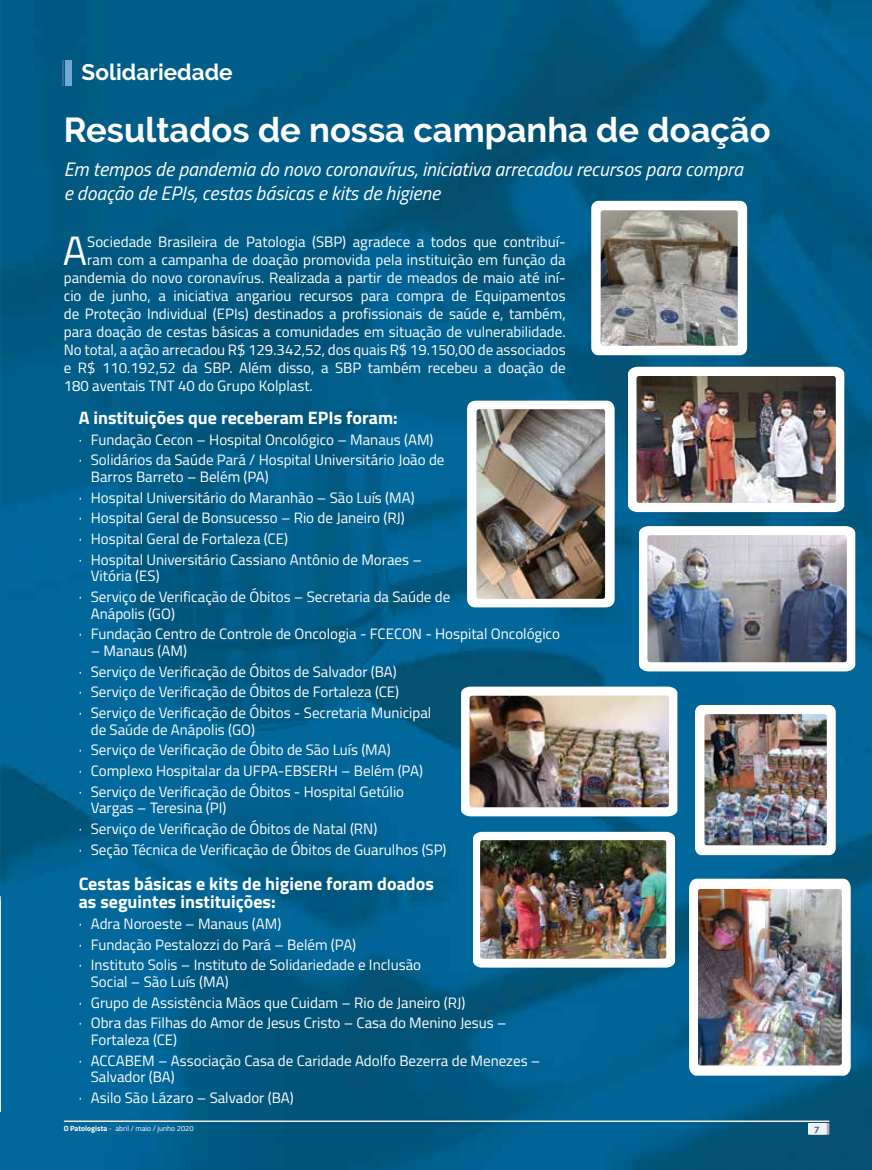
<style>
.page{position:relative;width:872px;height:1170px;background:#fff}
.page>*{position:absolute;margin:0;border:0;box-sizing:border-box;transform-origin:0 0}
.t1{font:40.95px "Titillium Web";color:#fff}
.t2{font:700 34.5px "Raleway";color:#fff}
.t3{font:700 22.5px "Raleway";color:#fff}
.t4{font:italic 19.5px/24px "Titillium Web";color:#fff}
.t5{font:700 18px/18px "Titillium Web";color:#fff}
.t6{font:15px/20.7px "Titillium Web";color:#fff}
.t7{font:700 9px "Raleway";color:#346b99}
.t8{font:7.5px "Titillium Web";color:#fff}
.s1{font-weight:700}
</style>
<div class="page">
<img style="left:1px;top:0;width:871px;height:1169px">
<svg style="left:810px;top:1122px;width:19px;height:12px"></svg>
<div style="left:808px;top:1122px;width:18px;height:12px;background:#f1f1f2"></div>
<hr style="left:64px;top:1120px;width:765px;height:1px;background:#f1f1f2">
<div style="left:591px;top:201px;width:156px;height:154px;background:#fff;border-radius:7px"></div>
<svg style="left:628px;top:367px;width:216px;height:145px"></svg>
<svg style="left:639px;top:526px;width:216px;height:145px"></svg>
<svg style="left:473px;top:831px;width:202px;height:136px"></svg>
<svg style="left:689px;top:878px;width:161px;height:197px"></svg>
<div style="left:695px;top:705px;width:140px;height:150px;background:#fff;border-radius:7px"></div>
<svg style="left:461px;top:686px;width:216px;height:130px"></svg>
<img style="left:600px;top:210px;width:137px;height:135px">
<img style="left:636px;top:376px;width:199px;height:127px">
<img style="left:647px;top:535px;width:199px;height:127px">
<img style="left:480px;top:840px;width:186px;height:118px">
<img style="left:698px;top:888px;width:143px;height:177px">
<img style="left:704px;top:714px;width:122px;height:131px">
<img style="left:469px;top:695px;width:200px;height:112px">
<hr style="left:0;top:895px;width:1px;height:216px;background:#e6e7e8">
<div style="left:65px;top:60px;width:7px;height:25px;background:#6ea8d3"></div>
<hr style="left:62px;top:60px;width:2px;height:25px;background:#346b99">
<div style="left:467px;top:400px;width:147px;height:207px;background:#fff;border-radius:9px"></div>
<img style="left:476px;top:409px;width:129px;height:189px">
<h3 class="t3" style="left:82px;top:59px;width:153px">Solidariedade</h3>
<h2 class="t2" style="left:64px;top:110px;width:708px">Resultados de nossa campanha de doação</h2>
<h3 class="t4" style="left:64px;top:156px;width:681px">Em tempos de pandemia do novo coronavírus, iniciativa arrecadou recursos para compra e doação de EPIs, cestas básicas e kits de higiene</h3>
<h1 class="t1" style="left:63px;top:221px;width:26px">A</h1>
<p class="t6" style="left:87px;top:231px;width:480px">Sociedade Brasileira de Patologia (SBP) agradece a todos que contribuí-</p>
<p class="t6" style="left:87px;top:249px;width:480px">ram com a campanha de doação promovida pela instituição em função da</p>
<p class="t6" style="left:64px;top:267px;width:503px">pandemia do novo coronavírus. Realizada a partir de meados de maio até iní-</p>
<p class="t6" style="left:64px;top:285px;width:503px">cio de junho, a iniciativa angariou recursos para compra de Equipamentos</p>
<p class="t6" style="left:64px;top:303px;width:503px">de Proteção Individual (EPIs) destinados a profissionais de saúde e, também,</p>
<p class="t6" style="left:64px;top:321px;width:503px">para doação de cestas básicas a comunidades em situação de vulnerabilidade.</p>
<p class="t6" style="left:64px;top:339px;width:503px">No total, a ação arrecadou R$ 129.342,52, dos quais R$ 19.150,00 de associados</p>
<p class="t6" style="left:64px;top:357px;width:503px">e R$ 110.192,52 da SBP. Além disso, a SBP também recebeu a doação de</p>
<p class="t6" style="left:64px;top:375px;width:250px">180 aventais TNT 40 do Grupo Kolplast.</p>
<p class="t5" style="left:79px;top:407px;width:320px">A instituições que receberam EPIs foram:</p>
<p class="t6" style="left:79px;top:428px;width:367px">· Fundação Cecon – Hospital Oncológico – Manaus (AM)<br>· Solidários da Saúde Pará / Hospital Universitário João de</p>
<p class="t6" style="left:79px;top:465px;width:344px;text-indent:12px">Barros Barreto – Belém (PA)<br>· Hospital Universitário do Maranhão – São Luís (MA)<br>· Hospital Geral de Bonsucesso – Rio de Janeiro (RJ)<br>· Hospital Geral de Fortaleza (CE)<br>· Hospital Universitário Cassiano Antônio de Moraes –</p>
<p class="t6" style="left:79px;top:565px;width:373px;text-indent:12px">Vitória (ES)<br>· Serviço de Verificação de Óbitos – Secretaria da Saúde de</p>
<p class="t6" style="left:79px;top:602px;width:483px;text-indent:12px">Anápolis (GO)<br>· Fundação Centro de Controle de Oncologia - FCECON - Hospital Oncológico</p>
<p class="t6" style="left:79px;top:639px;width:354px;text-indent:12px">– Manaus (AM)<br>· Serviço de Verificação de Óbitos de Salvador (BA)<br>· Serviço de Verificação de Óbitos de Fortaleza (CE)<br>· Serviço de Verificação de Óbitos - Secretaria Municipal</p>
<p class="t6" style="left:79px;top:718px;width:346px;text-indent:12px">de Saúde de Anápolis (GO)<br>· Serviço de Verificação de Óbito de São Luís (MA)<br>· Complexo Hospitalar da UFPA-EBSERH – Belém (PA) · Serviço de Verificação de Óbitos - Hospital Getúlio</p>
<p class="t6" style="left:79px;top:797px;width:369px;text-indent:12px">Vargas – Teresina (PI)<br>· Serviço de Verificação de Óbitos de Natal (RN)<br>· Seção Técnica de Verificação de Óbitos de Guarulhos (SP)</p>
<p class="t5" style="left:79px;top:873px;width:357px">Cestas básicas e kits de higiene foram doados as seguintes instituições:</p>
<p class="t6" style="left:79px;top:912px;width:344px">· Adra Noroeste – Manaus (AM)<br>· Fundação Pestalozzi do Pará – Belém (PA)<br>· Instituto Solis – Instituto de Solidariedade e Inclusão</p>
<p class="t6" style="left:79px;top:970px;width:429px;text-indent:12px">Social – São Luís (MA)<br>· Grupo de Assistência Mãos que Cuidam – Rio de Janeiro (RJ)<br>· Obra das Filhas do Amor de Jesus Cristo – Casa do Menino Jesus –</p>
<p class="t6" style="left:79px;top:1028px;width:463px;text-indent:12px">Fortaleza (CE)<br>· ACCABEM – Associação Casa de Caridade Adolfo Bezerra de Menezes –</p>
<p class="t6" style="left:79px;top:1065px;width:216px;text-indent:12px">Salvador (BA)<br>· Asilo São Lázaro – Salvador (BA)</p>
<p class="t8" style="left:64px;top:1123px;width:131px"><span class="s1">O Patologista</span> - abril / maio / junho 2020</p>
<p class="t7" style="left:814px;top:1123px;width:7px">7</p>
</div>
